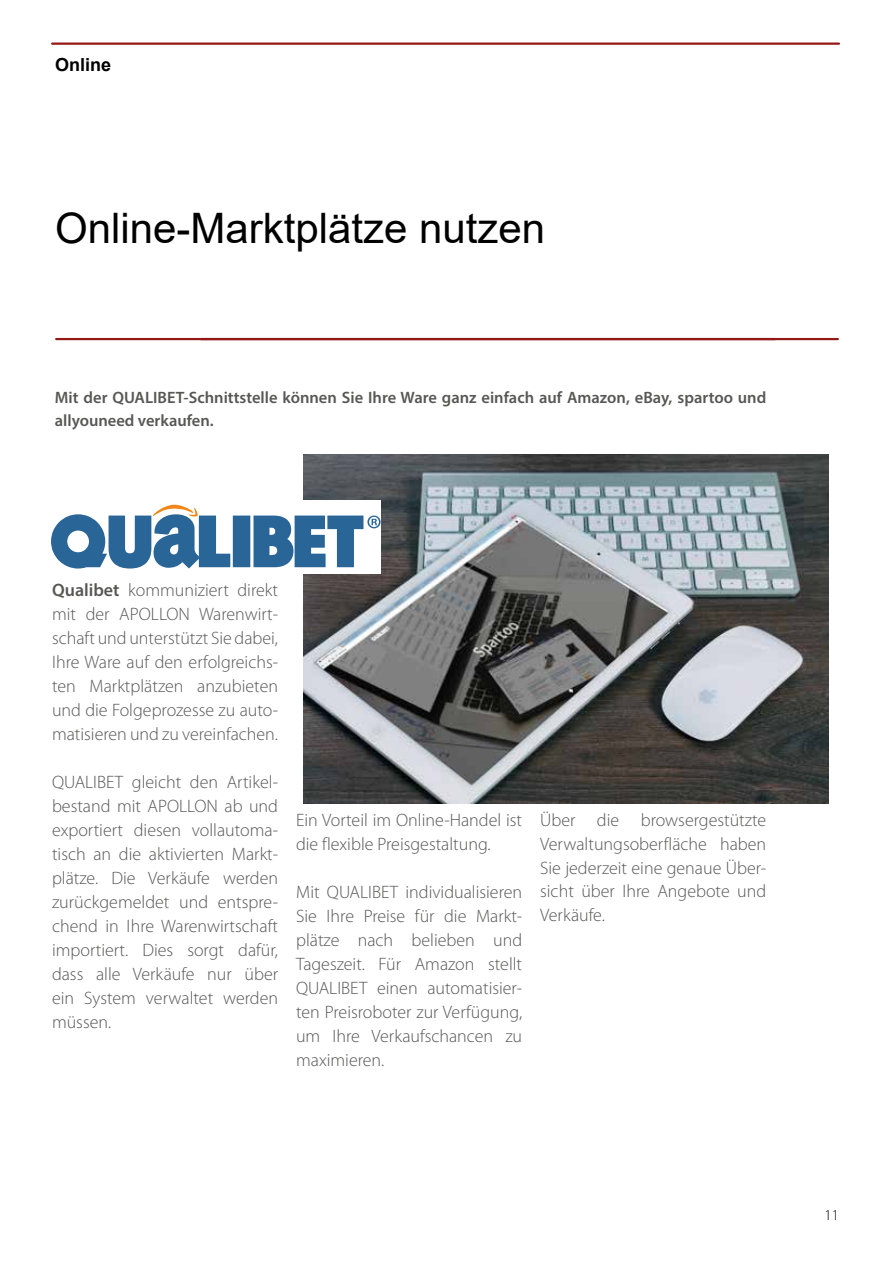
<style>
.page{position:relative;width:893px;height:1263px;background:#fff}
.page>*{position:absolute;margin:0;border:0;box-sizing:border-box;transform-origin:0 0}
.t1{font:42px "Arial";color:#000}
.t2{font:300 18px/24px "Myriad Pro";color:#575756;text-align:justify}
.t3{font:700 18px "Arial";color:#000}
.t4{font:600 16.5px/22.5px "Myriad Pro";color:#575756}
.t5{font:300 15px "Myriad Pro";color:#000}
.s1{font-weight:600}
</style>
<div class="page">
<hr style="left:52px;top:43px;width:787px;height:2px;background:#931914">
<hr style="left:201px;top:338px;width:637px;height:2px;background:#931914">
<img style="left:304px;top:455px;width:525px;height:349px">
<div style="left:51px;top:500px;width:330px;height:73px;background:#fff"></div>
<svg style="left:51px;top:505px;width:330px;height:63px"></svg>
<hr style="left:56px;top:338px;width:719px;height:2px;background:#931914">
<p class="t3" style="left:55px;top:52px;width:58px">Online</p>
<h1 class="t1" style="left:55px;top:199px;width:492px">Online-Marktplätze nutzen</h1>
<p class="t4" style="left:55px;top:386px;width:713px">Mit der QUALIBET-Schnittstelle können Sie Ihre Ware ganz einfach auf Amazon, eBay, spartoo und allyouneed verkaufen.</p>
<p class="t2" style="left:52px;top:578px;width:228px"><span class="s1">Qualibet</span> kommuniziert direkt mit der APOLLON Warenwirt&shy;schaft und unterstützt Sie dabei, Ihre Ware auf den erfolgreichs&shy;ten Marktplätzen anzubieten und die Folgeprozesse zu auto&shy;matisieren und zu vereinfachen.</p>
<p class="t2" style="left:52px;top:770px;width:228px">QUALIBET gleicht den Artikel&shy;bestand mit APOLLON ab und exportiert diesen vollautoma&shy;tisch an die aktivierten Markt&shy;plätze. Die Verkäufe werden zurückgemeldet und entspre&shy;chend in Ihre Warenwirtschaft importiert. Dies sorgt dafür, dass alle Verkäufe nur über ein System verwaltet werden müssen.</p>
<p class="t2" style="left:296px;top:808px;width:228px">Ein Vorteil im Online-Handel ist die flexible Preisgestaltung.</p>
<p class="t2" style="left:296px;top:880px;width:228px">Mit QUALIBET individualisieren Sie Ihre Preise für die Markt&shy;plätze nach belieben und Tageszeit. Für Amazon stellt QUALIBET einen automatisier&shy;ten Preisroboter zur Verfügung, um Ihre Verkaufschancen zu maximieren.</p>
<p class="t2" style="left:540px;top:808px;width:228px">Über die browsergestützte Verwaltungsoberfläche haben Sie jederzeit eine genaue Über&shy;sicht über Ihre Angebote und Verkäufe.</p>
<p class="t5" style="left:824px;top:1207px;width:16px">11</p>
</div>
